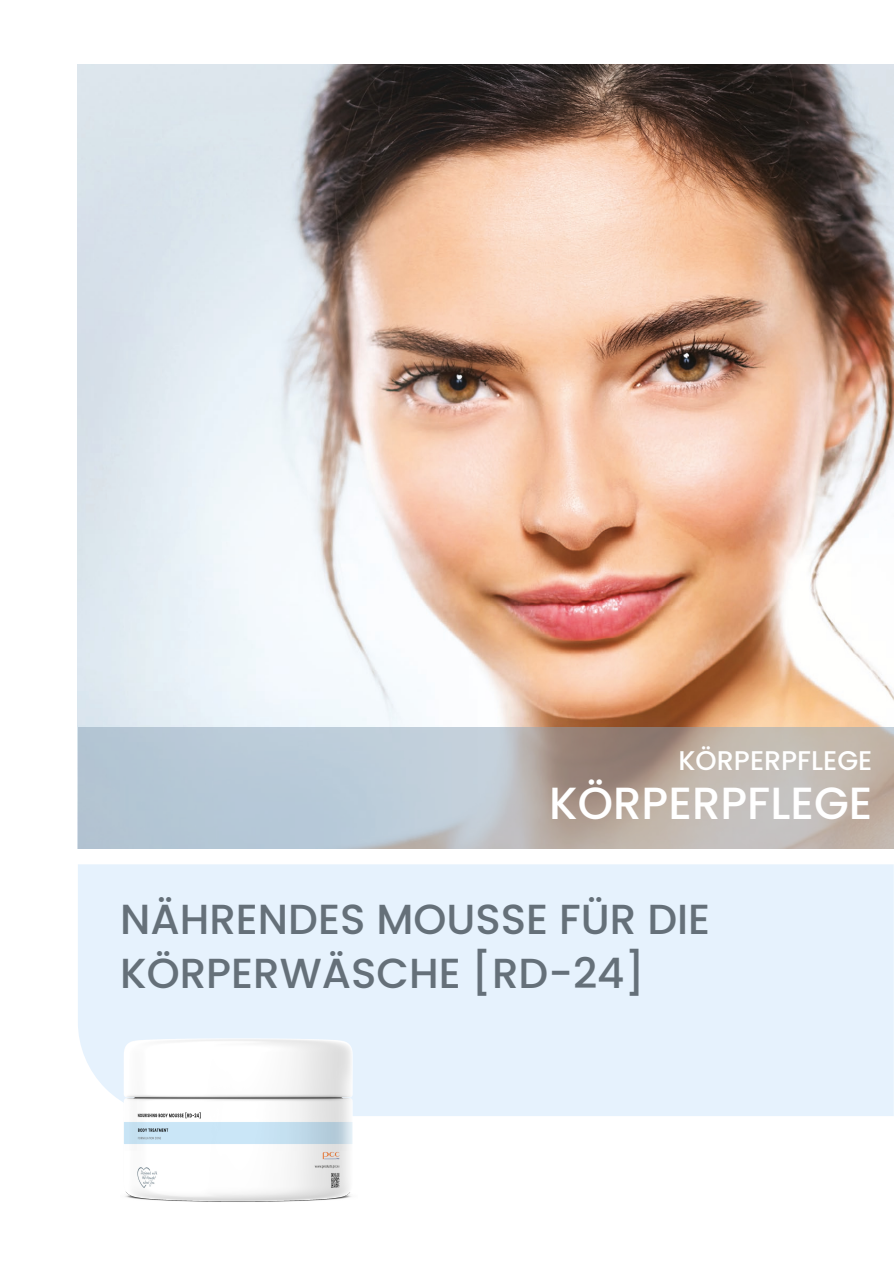
<style>
.page{position:relative;width:894px;height:1264px;background:#fff}
.page>*{position:absolute;margin:0;border:0;box-sizing:border-box;transform-origin:0 0}
.t1{font:500 45px "Poppins";color:#fff}
.t2{font:500 42px/54.6px "Poppins";color:#657079}
.t3{font:500 27px "Poppins";color:#fff}
</style>
<div class="page">
<img style="left:78px;top:64px;width:815px;height:663px">
<div style="left:78px;top:864px;width:815px;height:251px;background:#e6f2fd"></div>
<div style="left:78px;top:727px;width:815px;height:121px;background:#8ea5b9;opacity:.5"></div>
<img style="left:120px;top:1038px;width:237px;height:164px">
<p class="t3" style="left:678px;top:741px;width:195px">KÖRPERPFLEGE</p>
<p class="t1" style="left:549px;top:772px;width:324px">KÖRPERPFLEGE</p>
<p class="t2" style="left:120px;top:891px;width:591px">NÄHRENDES MOUSSE FÜR DIE<br>KÖRPERWÄSCHE [RD-24]</p>
</div>
